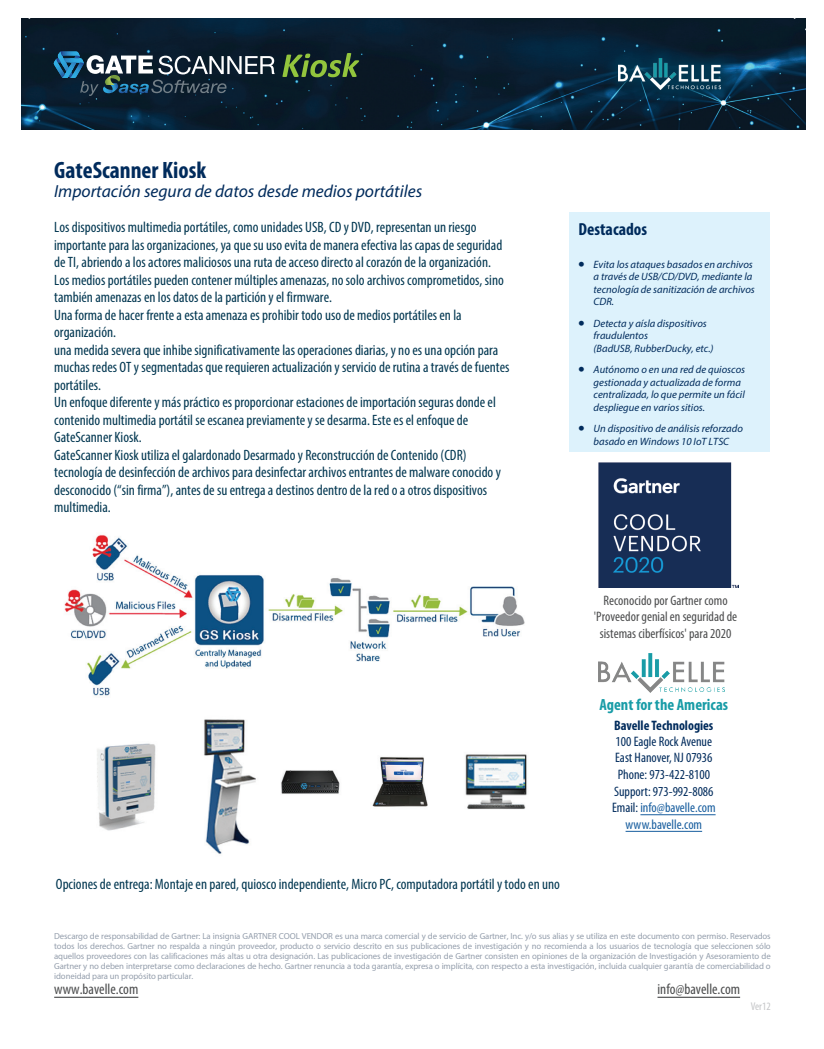
<style>
.page{position:relative;width:824px;height:1049px;background:#fff}
.page>*{position:absolute;margin:0;border:0;box-sizing:border-box;transform-origin:0 0}
.t1{font:700 condensed 23.75px "Myriad Pro";color:#002b5c}
.t2{font:italic 17.5px "Myriad Pro";color:#002b5c}
.t3{font:700 condensed 17.5px "Myriad Pro";color:#002b5c}
.t4{font:700 condensed 16.25px "Myriad Pro";color:#189ca7}
.t5{font:condensed 15px/17.5px "Myriad Pro";color:#013650}
.t6{font:condensed 15px "Myriad Pro";color:#4b4c4d}
.t7{font:condensed 13.75px/16.6px "Myriad Pro";color:#002b5c;text-align:center}
.t8{font:condensed 13.75px/16.5px "Myriad Pro";color:#4b4c4d;text-align:center}
.t9{font:700 condensed 13.75px "Myriad Pro";color:#002b5c}
.t10{font:condensed 11.25px "Myriad Pro";color:#c5c6c8}
.t11{font:italic 10.62px/12.5px "Myriad Pro";color:#002b5c}
.t12{font:8.75px/9.9px "Myriad Pro";letter-spacing:-.01em;color:#949eac;text-align:justify}
.s1{font-family:"Almoni Tzar DL4.0 AAA U Light";font-style:normal;font-size:14.62px}
.s2{color:#175d9e}
</style>
<div class="page">
<img style="left:21px;top:19px;width:784px;height:110px">
<svg style="left:54px;top:51px;width:221px;height:45px;background:#344a5a"></svg>
<svg style="left:604px;top:44px;width:131px;height:60px;background:#082d46"></svg>
<img style="left:619px;top:58px;width:101px;height:32px">
<hr style="left:54px;top:997px;width:84px;height:1px;background:#4b4c4d">
<hr style="left:657px;top:997px;width:83px;height:1px;background:#4b4c4d">
<div style="left:569px;top:213px;width:201px;height:239px;background:#ddf2fc"></div>
<img style="left:599px;top:462px;width:139px;height:126px">
<img style="left:64px;top:535px;width:463px;height:319px">
<svg style="left:282px;top:53px;width:77px;height:24px;background:#426031"></svg>
<img style="left:598px;top:653px;width:127px;height:40px">
<hr style="left:625px;top:831px;width:77px;height:1px;background:#175d9e">
<hr style="left:640px;top:814px;width:75px;height:1px;background:#175d9e">
<h1 class="t1" style="left:54px;top:155px;width:154px">GateScanner Kiosk</h1>
<p class="t2" style="left:54px;top:180px;width:369px">Importación segura de datos desde medios portátiles</p>
<p class="t5" style="left:54px;top:218px;width:457px">Los dispositivos multimedia portátiles, como unidades USB, CD y DVD, representan un riesgo importante para las organizaciones, ya que su uso evita de manera efectiva las capas de seguridad de TI, abriendo a los actores maliciosos una ruta de acceso directo al corazón de la organización.<br>Los medios portátiles pueden contener múltiples amenazas, no solo archivos comprometidos, sino también amenazas en los datos de la partición y el firmware.<br>Una forma de hacer frente a esta amenaza es prohibir todo uso de medios portátiles en la organización.<br>una medida severa que inhibe significativamente las operaciones diarias, y no es una opción para muchas redes OT y segmentadas que requieren actualización y servicio de rutina a través de fuentes portátiles.<br>Un enfoque diferente y más práctico es proporcionar estaciones de importación seguras donde el contenido multimedia portátil se escanea previamente y se desarma. Este es el enfoque de GateScanner Kiosk.<br>GateScanner Kiosk utiliza el galardonado Desarmado y Reconstrucción de Contenido (CDR) tecnología de desinfección de archivos para desinfectar archivos entrantes de malware conocido y desconocido (“sin firma”), antes de su entrega a destinos dentro de la red o a otros dispositivos multimedia.</p>
<p class="t3" style="left:578px;top:218px;width:70px">Destacados</p>
<p class="t11" style="left:593px;top:258px;width:163px;text-indent:-15px"><span class="s1">•</span> Evita los ataques basados en archivos a través de USB/CD/DVD, mediante la tecnología de sanitización de archivos<br>CDR.</p>
<p class="t11" style="left:593px;top:317px;width:121px;text-indent:-15px"><span class="s1">•</span> Detecta y aísla dispositivos fraudulentos<br>(BadUSB, RubberDucky, etc.)</p>
<p class="t11" style="left:593px;top:363px;width:153px;text-indent:-15px"><span class="s1">•</span> Autónomo o en una red de quioscos gestionada y actualizada de forma centralizada, lo que permite un fácil despliegue en varios sitios.</p>
<p class="t11" style="left:578px;top:422px;width:166px;text-align:center"><span class="s1">•</span> Un dispositivo de análisis reforzado basado en Windows 10 IoT LTSC</p>
<p class="t8" style="left:594px;top:591px;width:145px">Reconocido por Gartner como 'Proveedor genial en seguridad de sistemas ciberfísicos' para 2020</p>
<p class="t5" style="left:56px;top:875px;width:505px">Opciones de entrega: Montaje en pared, quiosco independiente, Micro PC, computadora portátil y todo en uno</p>
<p class="t4" style="left:599px;top:694px;width:130px">Agent for the Americas</p>
<p class="t9" style="left:614px;top:716px;width:101px">Bavelle Technologies</p>
<p class="t7" style="left:612px;top:733px;width:105px">100 Eagle Rock Avenue<br>East Hanover, NJ 07936<br>Phone: 973-422-8100<br>Support: 973-992-8086<br>Email: <span class="s2">info@bavelle.com www.bavelle.com</span></p>
<p class="t12" style="left:54px;top:931px;width:718px">Descargo de responsabilidad de Gartner: La insignia GARTNER COOL VENDOR es una marca comercial y de servicio de Gartner, Inc. y/o sus alias y se utiliza en este documento con permiso. Reservados todos los derechos. Gartner no respalda a ningún proveedor, producto o servicio descrito en sus publicaciones de investigación y no recomienda a los usuarios de tecnología que seleccionen sólo aquellos proveedores con las calificaciones más altas u otra designación. Las publicaciones de investigación de Gartner consisten en opiniones de la organización de Investigación y Asesoramiento de Gartner y no deben interpretarse como declaraciones de hecho. Gartner renuncia a toda garantía, expresa o implícita, con respecto a esta investigación, incluida cualquier garantía de comerciabilidad o idoneidad para un propósito particular.</p>
<p class="t6" style="left:54px;top:980px;width:86px">www.bavelle.com</p>
<p class="t6" style="left:657px;top:980px;width:84px">info@bavelle.com</p>
<p class="t10" style="left:751px;top:999px;width:21px">Ver12</p>
</div>
